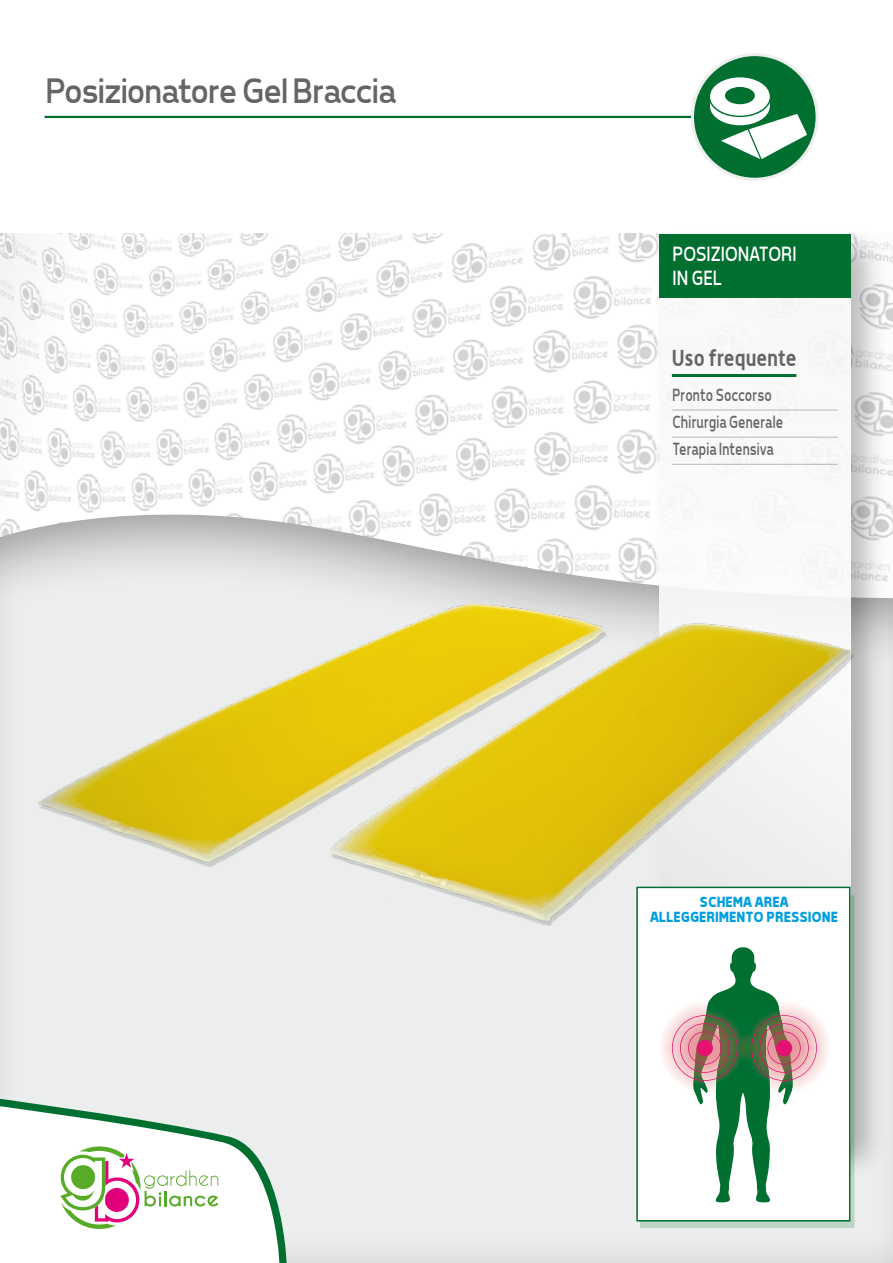
<style>
.page{position:relative;width:893px;height:1263px;background:#fff}
.page>*{position:absolute;margin:0;border:0;box-sizing:border-box;transform-origin:0 0}
.t1{font:36px "Tepeno Sans";letter-spacing:-.025em;color:#646567}
.t2{font:700 22.5px "Alwyn";color:#646567;scale:.9 1}
.t3{font:21px/23.7px "Tepeno Sans";letter-spacing:.01em;color:#fff;scale:.9 1}
.t4{font:18px/27.2px "Tepeno Sans";letter-spacing:.01em;color:#646567;scale:.8 1}
.t5{font:700 15px/15px "Tepeno Sans";color:#009ee0;text-align:center}
</style>
<div class="page">
<img style="left:0;top:234px;width:893px;height:271px">
<div style="left:0;top:505px;width:893px;height:758px;background:#000;opacity:.4"></div>
<hr style="left:45px;top:116px;width:671px;height:2px;background:#006f30">
<svg style="left:0;top:1097px;width:288px;height:166px;background:#d9e3de"></svg>
<svg style="left:0;top:1104px;width:281px;height:159px"></svg>
<svg style="left:692px;top:54px;width:126px;height:126px;background:#1f7f49"></svg>
<div style="left:691px;top:53px;width:128px;height:128px;border:3px solid #eceded;border-radius:50%"></div>
<svg style="left:710px;top:77px;width:97px;height:82px"></svg>
<div style="left:651px;top:225px;width:238px;height:955px;background:#000;opacity:.3"></div>
<div style="left:659px;top:234px;width:191px;height:908px;background:#f9f9f9"></div>
<hr style="left:672px;top:374px;width:124px;height:3px;background:#006f30">
<hr style="left:672px;top:410px;width:166px;height:1px;background:#b6b8b9">
<hr style="left:672px;top:437px;width:166px;height:1px;background:#b6b8b9">
<hr style="left:672px;top:464px;width:166px;height:1px;background:#b6b8b9">
<div style="left:659px;top:234px;width:191px;height:63px;background:#006f30"></div>
<img style="left:0;top:587px;width:893px;height:419px">
<div style="left:640px;top:894px;width:215px;height:333px;background:#006f30;opacity:.2"></div>
<div style="left:636px;top:887px;width:214px;height:334px;background:#fff;border:2px solid #006f30"></div>
<img style="left:662px;top:1020px;width:10px;height:54px">
<svg style="left:672px;top:947px;width:145px;height:255px"></svg>
<div style="left:697px;top:1040px;width:16px;height:16px;background:#e41270;border-radius:50%"></div>
<h1 class="t1" style="left:44px;top:70px;width:351px">Posizionatore Gel Braccia</h1>
<p class="t3" style="left:672px;top:242px;width:139px">POSIZIONATORI<br>IN GEL</p>
<p class="t2" style="left:672px;top:343px;width:140px">Uso frequente</p>
<p class="t4" style="left:672px;top:381px;width:140px">Pronto Soccorso<br>Chirurgia Generale<br>Terapia Intensiva</p>
<p class="t5" style="left:649px;top:894px;width:189px">SCHEMA AREA<br>ALLEGGERIMENTO PRESSIONE</p>
</div>
